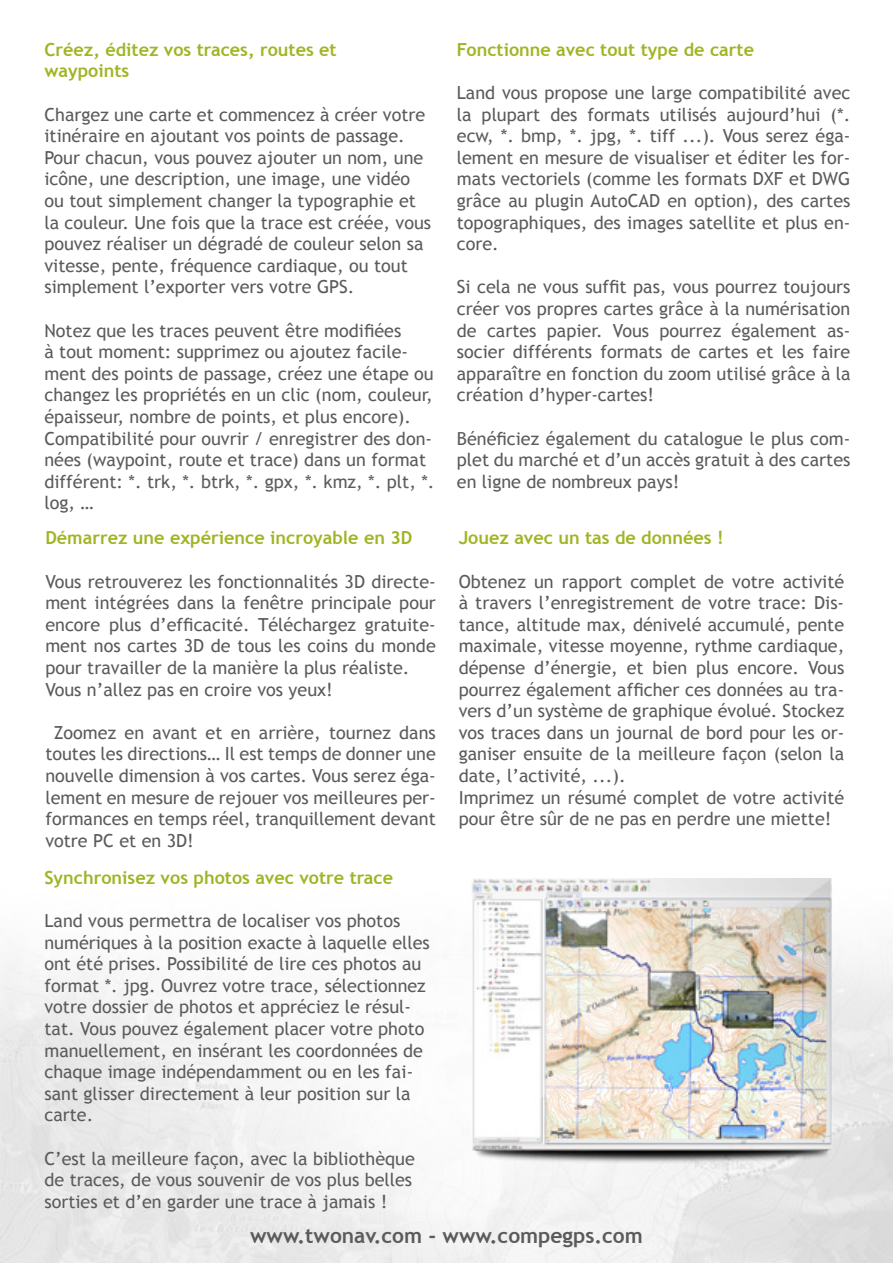
<style>
.page{position:relative;width:893px;height:1263px;background:#fff}
.page>*{position:absolute;margin:0;border:0;box-sizing:border-box;transform-origin:0 0}
.t1{font:700 21px "Trebuchet MS";color:#5b5b5b}
.t2{font:18px/21.6px "Trebuchet MS";color:#5b5b5b}
.t3{font:700 18px/21.6px "Trebuchet MS";color:#a1b424}
</style>
<div class="page">
<img style="left:462px;top:879px;width:379px;height:284px">
<p class="t3" style="left:44px;top:39px;width:294px">Créez, éditez vos traces, routes et waypoints</p>
<p class="t2" style="left:44px;top:104px;width:388px">Chargez une carte et commencez à créer votre itinéraire en ajoutant vos points de passage.<br>Pour chacun, vous pouvez ajouter un nom, une icône, une description, une image, une vidéo ou tout simplement changer la typographie et la couleur. Une fois que la trace est créée, vous pouvez réaliser un dégradé de couleur selon sa vitesse, pente, fréquence cardiaque, ou tout simplement l’exporter vers votre GPS.</p>
<p class="t2" style="left:44px;top:320px;width:392px">Notez que les traces peuvent être modifiées<br>à tout moment: supprimez ou ajoutez facile&shy;ment des points de passage, créez une étape ou changez les propriétés en un clic (nom, couleur, épaisseur, nombre de points, et plus encore).<br>Compatibilité pour ouvrir / enregistrer des don&shy;nées (waypoint, route et trace) dans un format différent: *. trk, *. btrk, *. gpx, *. kmz, *. plt, *. log, …</p>
<p class="t3" style="left:45px;top:527px;width:369px">Démarrez une expérience incroyable en 3D</p>
<p class="t2" style="left:45px;top:571px;width:392px">Vous retrouverez les fonctionnalités 3D directe&shy;ment intégrées dans la fenêtre principale pour encore plus d’efficacité. Téléchargez gratuite&shy;ment nos cartes 3D de tous les coins du monde pour travailler de la manière la plus réaliste.<br>Vous n’allez pas en croire vos yeux!</p>
<p class="t2" style="left:45px;top:722px;width:392px;text-align:justify;text-indent:8px">Zoomez en avant et en arrière, tournez dans toutes les directions… Il est temps de donner une nouvelle dimension à vos cartes. Vous serez éga&shy;lement en mesure de rejouer vos meilleures per&shy;formances en temps réel, tranquillement devant votre PC et en 3D!</p>
<p class="t3" style="left:44px;top:867px;width:350px">Synchronisez vos photos avec votre trace</p>
<p class="t2" style="left:44px;top:910px;width:387px">Land vous permettra de localiser vos photos numériques à la position exacte à laquelle elles ont été prises. Possibilité de lire ces photos au format *. jpg. Ouvrez votre trace, sélectionnez votre dossier de photos et appréciez le résul&shy;tat. Vous pouvez également placer votre photo manuellement, en insérant les coordonnées de chaque image indépendamment ou en les fai&shy;sant glisser directement à leur position sur la carte.</p>
<p class="t2" style="left:44px;top:1148px;width:372px">C’est la meilleure façon, avec la bibliothèque de traces, de vous souvenir de vos plus belles sorties et d’en garder une trace à jamais !</p>
<p class="t3" style="left:457px;top:39px;width:299px">Fonctionne avec tout type de carte</p>
<p class="t2" style="left:457px;top:82px;width:395px;text-align:justify">Land vous propose une large compatibilité avec la plupart des formats utilisés aujourd’hui (*. ecw, *. bmp, *. jpg, *. tiff ...). Vous serez éga&shy;lement en mesure de visualiser et éditer les for&shy;mats vectoriels (comme les formats DXF et DWG grâce au plugin AutoCAD en option), des cartes topographiques, des images satellite et plus en&shy;core.</p>
<p class="t2" style="left:457px;top:276px;width:395px;text-align:justify">Si cela ne vous suffit pas, vous pourrez toujours créer vos propres cartes grâce à la numérisation de cartes papier. Vous pourrez également as&shy;socier différents formats de cartes et les faire apparaître en fonction du zoom utilisé grâce à la création d’hyper-cartes!</p>
<p class="t2" style="left:457px;top:428px;width:395px;text-align:justify">Bénéficiez également du catalogue le plus com&shy;plet du marché et d’un accès gratuit à des cartes en ligne de nombreux pays!</p>
<p class="t3" style="left:459px;top:527px;width:266px">Jouez avec un tas de données !</p>
<p class="t2" style="left:459px;top:571px;width:387px">Obtenez un rapport complet de votre activité à travers l’enregistrement de votre trace: Dis&shy;tance, altitude max, dénivelé accumulé, pente maximale, vitesse moyenne, rythme cardiaque, dépense d’énergie, et bien plus encore. Vous pourrez également afficher ces données au tra&shy;vers d’un système de graphique évolué. Stockez vos traces dans un journal de bord pour les or&shy;ganiser ensuite de la meilleure façon (selon la date, l’activité, ...).<br>Imprimez un résumé complet de votre activité pour être sûr de ne pas en perdre une miette!</p>
<p class="t1" style="left:250px;top:1223px;width:394px">www.twonav.com - www.compegps.com</p>
</div>
